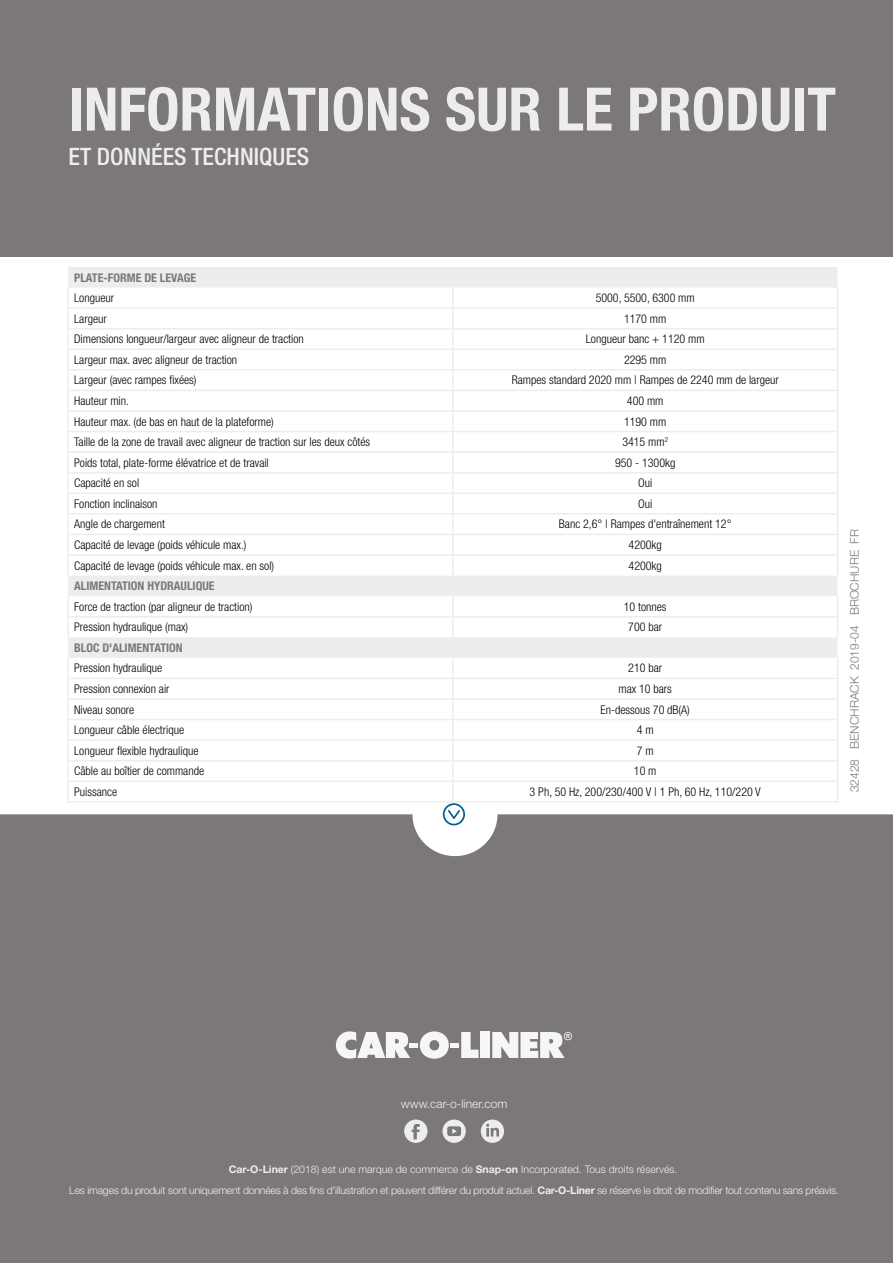
<style>
.page{position:relative;width:893px;height:1263px;background:#fff}
.page>*{position:absolute;margin:0;border:0;box-sizing:border-box;transform-origin:0 0}
.t1{font:700 condensed 60px "Helvetica Neue LT Pro";color:#ededed}
.t2{font:500 condensed 24px "Helvetica Neue LT Pro";color:#ededed}
.t3{font:300 condensed 12px "Helvetica Neue LT Pro";color:#000}
.t4{font:700 condensed 12px "Helvetica Neue LT Pro";color:#7c787a}
.t5{font:300 12px "Helvetica Neue LT Pro";color:#7c787a}
.t6{font:300 12px "Helvetica Neue LT Pro";color:#ededed}
.t7{font:300 10.5px "Helvetica Neue LT Pro";letter-spacing:-.02em;color:#ededed}
.t8{font:300 10.5px "Helvetica Neue LT Pro";color:#ededed}
.s1{font-weight:700}
</style>
<div class="page">
<div style="left:0;top:814px;width:893px;height:449px;background:#7c787a"></div>
<svg style="left:336px;top:1031px;width:143px;height:28px"></svg>
<div style="left:480px;top:1032px;width:10px;height:26px;background:#f6f6f6"></div>
<svg style="left:492px;top:1032px;width:80px;height:26px"></svg>
<svg style="left:404px;top:1119px;width:23px;height:24px"></svg>
<svg style="left:442px;top:1119px;width:24px;height:24px"></svg>
<svg style="left:481px;top:1119px;width:23px;height:24px"></svg>
<div style="left:0;top:0;width:893px;height:256px;background:#7c787a"></div>
<svg style="left:68px;top:267px;width:770px;height:391px"></svg>
<hr style="left:67px;top:307px;width:386px;height:2px;background:#ededed">
<hr style="left:453px;top:307px;width:385px;height:2px;background:#ededed">
<hr style="left:67px;top:328px;width:386px;height:1px;background:#ededed">
<hr style="left:453px;top:328px;width:385px;height:1px;background:#ededed">
<hr style="left:67px;top:348px;width:386px;height:2px;background:#ededed">
<hr style="left:453px;top:348px;width:385px;height:2px;background:#ededed">
<hr style="left:67px;top:369px;width:386px;height:2px;background:#ededed">
<hr style="left:453px;top:369px;width:385px;height:2px;background:#ededed">
<hr style="left:67px;top:390px;width:386px;height:1px;background:#ededed">
<hr style="left:453px;top:390px;width:385px;height:1px;background:#ededed">
<hr style="left:67px;top:410px;width:386px;height:2px;background:#ededed">
<hr style="left:453px;top:410px;width:385px;height:2px;background:#ededed">
<hr style="left:67px;top:431px;width:386px;height:1px;background:#ededed">
<hr style="left:453px;top:431px;width:385px;height:1px;background:#ededed">
<hr style="left:67px;top:451px;width:386px;height:2px;background:#ededed">
<hr style="left:453px;top:451px;width:385px;height:2px;background:#ededed">
<hr style="left:67px;top:472px;width:386px;height:1px;background:#ededed">
<hr style="left:453px;top:472px;width:385px;height:1px;background:#ededed">
<hr style="left:67px;top:492px;width:386px;height:2px;background:#ededed">
<hr style="left:453px;top:492px;width:385px;height:2px;background:#ededed">
<hr style="left:67px;top:513px;width:386px;height:2px;background:#ededed">
<hr style="left:453px;top:513px;width:385px;height:2px;background:#ededed">
<hr style="left:67px;top:534px;width:386px;height:1px;background:#ededed">
<hr style="left:453px;top:534px;width:385px;height:1px;background:#ededed">
<hr style="left:67px;top:554px;width:386px;height:2px;background:#ededed">
<svg style="left:67px;top:288px;width:2px;height:287px"></svg>
<hr style="left:453px;top:554px;width:385px;height:2px;background:#ededed">
<svg style="left:452px;top:288px;width:2px;height:287px"></svg>
<svg style="left:837px;top:288px;width:1px;height:287px"></svg>
<hr style="left:67px;top:596px;width:2px;height:20px;background:#ededed">
<hr style="left:452px;top:596px;width:2px;height:20px;background:#ededed">
<hr style="left:67px;top:616px;width:386px;height:1px;background:#ededed">
<hr style="left:67px;top:617px;width:2px;height:20px;background:#ededed">
<hr style="left:453px;top:616px;width:385px;height:1px;background:#ededed">
<hr style="left:452px;top:617px;width:2px;height:20px;background:#ededed">
<svg style="left:837px;top:596px;width:1px;height:41px"></svg>
<hr style="left:67px;top:658px;width:2px;height:20px;background:#ededed">
<hr style="left:452px;top:658px;width:2px;height:20px;background:#ededed">
<hr style="left:67px;top:678px;width:386px;height:1px;background:#ededed">
<hr style="left:453px;top:678px;width:385px;height:1px;background:#ededed">
<hr style="left:67px;top:698px;width:386px;height:2px;background:#ededed">
<hr style="left:453px;top:698px;width:385px;height:2px;background:#ededed">
<hr style="left:67px;top:719px;width:386px;height:1px;background:#ededed">
<hr style="left:453px;top:719px;width:385px;height:1px;background:#ededed">
<hr style="left:67px;top:739px;width:386px;height:2px;background:#ededed">
<hr style="left:453px;top:739px;width:385px;height:2px;background:#ededed">
<hr style="left:67px;top:760px;width:386px;height:1px;background:#ededed">
<hr style="left:453px;top:760px;width:385px;height:1px;background:#ededed">
<hr style="left:67px;top:780px;width:386px;height:2px;background:#ededed">
<svg style="left:67px;top:679px;width:2px;height:122px"></svg>
<hr style="left:453px;top:780px;width:385px;height:2px;background:#ededed">
<svg style="left:837px;top:658px;width:1px;height:143px"></svg>
<hr style="left:67px;top:801px;width:386px;height:1px;background:#ededed">
<hr style="left:453px;top:801px;width:385px;height:1px;background:#ededed">
<svg style="left:443px;top:679px;width:22px;height:146px"></svg>
<p class="t1" style="left:68px;top:73px;width:769px">INFORMATIONS SUR LE PRODUIT</p>
<p class="t2" style="left:68px;top:142px;width:242px">ET DONNÉES TECHNIQUES</p>
<p class="t4" style="left:74px;top:270px;width:123px">PLATE-FORME DE LEVAGE</p>
<p class="t3" style="left:74px;top:291px;width:41px">Longueur</p>
<p class="t3" style="left:596px;top:291px;width:101px">5000, 5500, 6300 mm</p>
<p class="t3" style="left:74px;top:312px;width:34px">Largeur</p>
<p class="t3" style="left:624px;top:312px;width:44px">1170 mm</p>
<p class="t3" style="left:74px;top:332px;width:231px">Dimensions longueur/largeur avec aligneur de traction</p>
<p class="t3" style="left:586px;top:332px;width:120px">Longueur banc + 1120 mm</p>
<p class="t3" style="left:74px;top:353px;width:165px">Largeur max. avec aligneur de traction</p>
<p class="t3" style="left:624px;top:353px;width:44px">2295 mm</p>
<p class="t3" style="left:74px;top:373px;width:124px">Largeur (avec rampes fixées)</p>
<p class="t3" style="left:512px;top:373px;width:269px">Rampes standard 2020 mm | Rampes de 2240 mm de largeur</p>
<p class="t3" style="left:74px;top:394px;width:56px">Hauteur min.</p>
<p class="t3" style="left:627px;top:394px;width:38px">400 mm</p>
<p class="t3" style="left:74px;top:414px;width:201px">Hauteur max. (de bas en haut de la plateforme)</p>
<p class="t3" style="left:624px;top:414px;width:44px">1190 mm</p>
<p class="t3" style="left:74px;top:435px;width:298px">Taille de la zone de travail avec aligneur de traction sur les deux côtés</p>
<p class="t3" style="left:622px;top:435px;width:47px">3415 mm<sup>2</sup></p>
<p class="t3" style="left:74px;top:456px;width:196px">Poids total, plate-forme élévatrice et de travail</p>
<p class="t3" style="left:615px;top:456px;width:62px">950 - 1300kg</p>
<p class="t3" style="left:74px;top:476px;width:67px">Capacité en sol</p>
<p class="t3" style="left:638px;top:476px;width:16px">Oui</p>
<p class="t3" style="left:74px;top:497px;width:85px">Fonction inclinaison</p>
<p class="t3" style="left:638px;top:497px;width:16px">Oui</p>
<p class="t3" style="left:74px;top:517px;width:92px">Angle de chargement</p>
<p class="t3" style="left:559px;top:517px;width:174px">Banc 2,6° | Rampes d'entraînement 12°</p>
<p class="t3" style="left:74px;top:538px;width:174px">Capacité de levage (poids véhicule max.)</p>
<p class="t3" style="left:629px;top:538px;width:35px">4200kg</p>
<p class="t3" style="left:74px;top:558px;width:202px">Capacité de levage (poids véhicule max. en sol)</p>
<p class="t3" style="left:629px;top:558px;width:35px">4200kg</p>
<p class="t4" style="left:74px;top:579px;width:142px">ALIMENTATION HYDRAULIQUE</p>
<p class="t3" style="left:74px;top:600px;width:180px">Force de traction (par aligneur de traction)</p>
<p class="t3" style="left:624px;top:600px;width:44px">10 tonnes</p>
<p class="t3" style="left:74px;top:620px;width:116px">Pression hydraulique (max)</p>
<p class="t3" style="left:628px;top:620px;width:35px">700 bar</p>
<p class="t4" style="left:74px;top:640px;width:110px">BLOC D'ALIMENTATION</p>
<p class="t3" style="left:74px;top:661px;width:90px">Pression hydraulique</p>
<p class="t3" style="left:628px;top:661px;width:35px">210 bar</p>
<p class="t3" style="left:74px;top:682px;width:97px">Pression connexion air</p>
<p class="t3" style="left:618px;top:682px;width:55px">max 10 bars</p>
<p class="t3" style="left:74px;top:702px;width:62px">Niveau sonore</p>
<p class="t3" style="left:600px;top:702px;width:91px">En-dessous 70 dB(A)</p>
<p class="t3" style="left:74px;top:723px;width:111px">Longueur câble électrique</p>
<p class="t3" style="left:637px;top:723px;width:18px">4 m</p>
<p class="t3" style="left:74px;top:743px;width:126px">Longueur flexible hydraulique</p>
<p class="t3" style="left:637px;top:743px;width:18px">7 m</p>
<p class="t3" style="left:74px;top:764px;width:131px">Câble au boîtier de commande</p>
<p class="t3" style="left:634px;top:764px;width:24px">10 m</p>
<p class="t3" style="left:74px;top:785px;width:45px">Puissance</p>
<p class="t3" style="left:530px;top:785px;width:233px">3 Ph, 50 Hz, 200/230/400 V | 1 Ph, 60 Hz, 110/220 V</p>
<p class="t5" style="left:847px;top:792px;width:265px;rotate:-90deg">32428 BENCHRACK 2019-04 BROCHURE FR</p>
<p class="t6" style="left:401px;top:1096px;width:108px">www.car-o-liner.com</p>
<p class="t8" style="left:229px;top:1162px;width:450px"><span class="s1">Car-O-Liner</span> (2018) est une marque de commerce de <span class="s1">Snap-on</span> Incorporated. Tous droits réservés.</p>
<p class="t7" style="left:69px;top:1184px;width:771px">Les images du produit sont uniquement données à des fins d'illustration et peuvent différer du produit actuel. <span class="s1">Car-O-Liner</span> se réserve le droit de modifier tout contenu sans préavis.</p>
</div>
